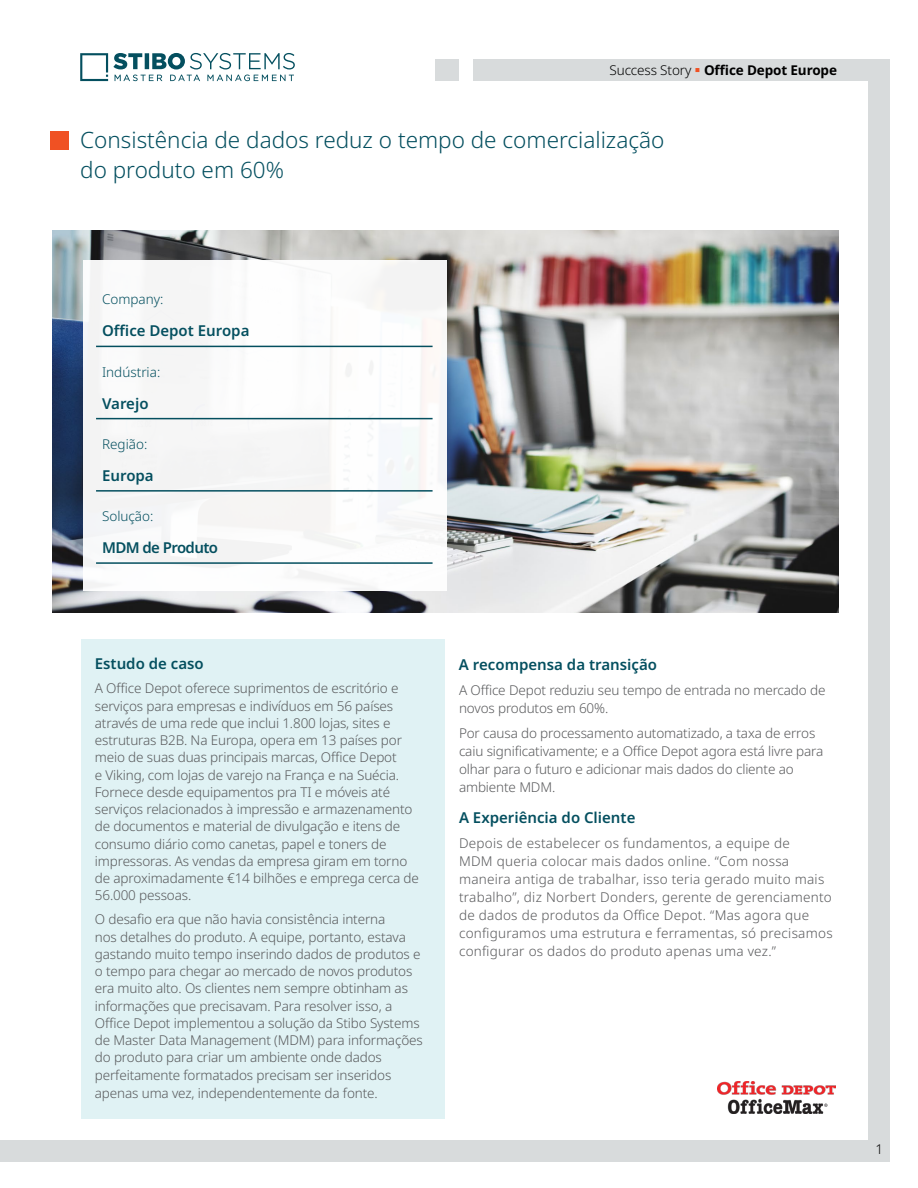
<style>
.page{position:relative;width:918px;height:1188px;background:#fff}
.page>*{position:absolute;margin:0;border:0;box-sizing:border-box;transform-origin:0 0}
.t1{font:300 22.5px/30px "Noto Sans";color:#044f5f}
.t2{font:600 15px "Noto Sans";color:#044f5f}
.t3{font:600 15px "Noto Sans";letter-spacing:-.04em;color:#044f5f}
.t4{font:300 13.5px/17.2px "Noto Sans";letter-spacing:-.01em;color:#58595b}
.t5{font:300 13.5px/18px "Noto Sans";letter-spacing:.02em;color:#58595b}
.t6{font:300 13.5px "Noto Sans";color:#044f5f}
.t7{font:700 13.5px "Noto Sans";letter-spacing:-.01em;color:#000}
.t8{font:300 13.5px "Noto Sans";color:#000}
.s1{font-weight:300}
.s2{color:#f05123}
</style>
<div class="page">
<svg style="left:80px;top:53px;width:215px;height:28px"></svg>
<div style="left:81px;top:640px;width:364px;height:479px;background:#e0f2f4"></div>
<div style="left:435px;top:59px;width:23px;height:22px;background:#d8dbdc"></div>
<div style="left:473px;top:59px;width:416px;height:22px;background:#d8dbdc"></div>
<div style="left:0;top:1140px;width:889px;height:22px;background:#d8dbdc"></div>
<div style="left:868px;top:65px;width:22px;height:1097px;background:#d8dbdc"></div>
<div style="left:50px;top:132px;width:19px;height:18px;background:#f05123"></div>
<img style="left:52px;top:230px;width:786px;height:383px">
<div style="left:83px;top:260px;width:363px;height:331px;background:#fff"></div>
<hr style="left:96px;top:346px;width:337px;height:1px;background:#044f5f">
<hr style="left:96px;top:418px;width:337px;height:1px;background:#044f5f">
<hr style="left:96px;top:490px;width:337px;height:2px;background:#044f5f">
<hr style="left:96px;top:562px;width:337px;height:2px;background:#044f5f">
<img style="left:718px;top:1082px;width:118px;height:32px">
<p class="t7" style="left:610px;top:60px;width:229px"><span class="s1">Success Story</span> <span class="s2">▪</span> Office Depot Europe</p>
<h1 class="t1" style="left:80px;top:126px;width:586px">Consistência de dados reduz o tempo de comercialização do produto em 60%</h1>
<p class="t6" style="left:102px;top:290px;width:63px">Company:</p>
<p class="t2" style="left:102px;top:320px;width:149px">Office Depot Europa</p>
<p class="t6" style="left:102px;top:362px;width:60px">Indústria:</p>
<p class="t2" style="left:102px;top:393px;width:48px">Varejo</p>
<p class="t6" style="left:102px;top:434px;width:47px">Região:</p>
<p class="t2" style="left:102px;top:465px;width:53px">Europa</p>
<p class="t6" style="left:102px;top:507px;width:53px">Solução:</p>
<p class="t3" style="left:102px;top:537px;width:118px">MDM de Produto</p>
<p class="t2" style="left:95px;top:653px;width:110px">Estudo de caso</p>
<p class="t4" style="left:95px;top:680px;width:326px">A Office Depot oferece suprimentos de escritório e serviços para empresas e indivíduos em 56 países através de uma rede que inclui 1.800 lojas, sites e estruturas B2B. Na Europa, opera em 13 países por meio de suas duas principais marcas, Office Depot<br>e Viking, com lojas de varejo na França e na Suécia.<br>Fornece desde equipamentos pra TI e móveis até serviços relacionados à impressão e armazenamento de documentos e material de divulgação e itens de consumo diário como canetas, papel e toners de impressoras. As vendas da empresa giram em torno de aproximadamente €14 bilhões e emprega cerca de 56.000 pessoas.</p>
<p class="t4" style="left:95px;top:911px;width:329px">O desafio era que não havia consistência interna<br>nos detalhes do produto. A equipe, portanto, estava gastando muito tempo inserindo dados de produtos e o tempo para chegar ao mercado de novos produtos era muito alto. Os clientes nem sempre obtinham as informações que precisavam. Para resolver isso, a Office Depot implementou a solução da Stibo Systems de Master Data Management (MDM) para informações do produto para criar um ambiente onde dados perfeitamente formatados precisam ser inseridos apenas uma vez, independentemente da fonte.</p>
<p class="t2" style="left:459px;top:654px;width:200px">A recompensa da transição</p>
<p class="t4" style="left:459px;top:681px;width:368px;line-height:18px">A Office Depot reduziu seu tempo de entrada no mercado de novos produtos em 60%.</p>
<p class="t4" style="left:459px;top:724px;width:366px;line-height:18px">Por causa do processamento automatizado, a taxa de erros caiu significativamente; e a Office Depot agora está livre para olhar para o futuro e adicionar mais dados do cliente ao ambiente MDM.</p>
<p class="t2" style="left:459px;top:807px;width:178px">A Experiência do Cliente</p>
<p class="t5" style="left:459px;top:834px;width:375px">Depois de estabelecer os fundamentos, a equipe de<br>MDM queria colocar mais dados online. “Com nossa maneira antiga de trabalhar, isso teria gerado muito mais trabalho”, diz Norbert Donders, gerente de gerenciamento de dados de produtos da Office Depot. “Mas agora que configuramos uma estrutura e ferramentas, só precisamos configurar os dados do produto apenas uma vez.”</p>
<p class="t8" style="left:875px;top:1140px;width:9px">1</p>
</div>
